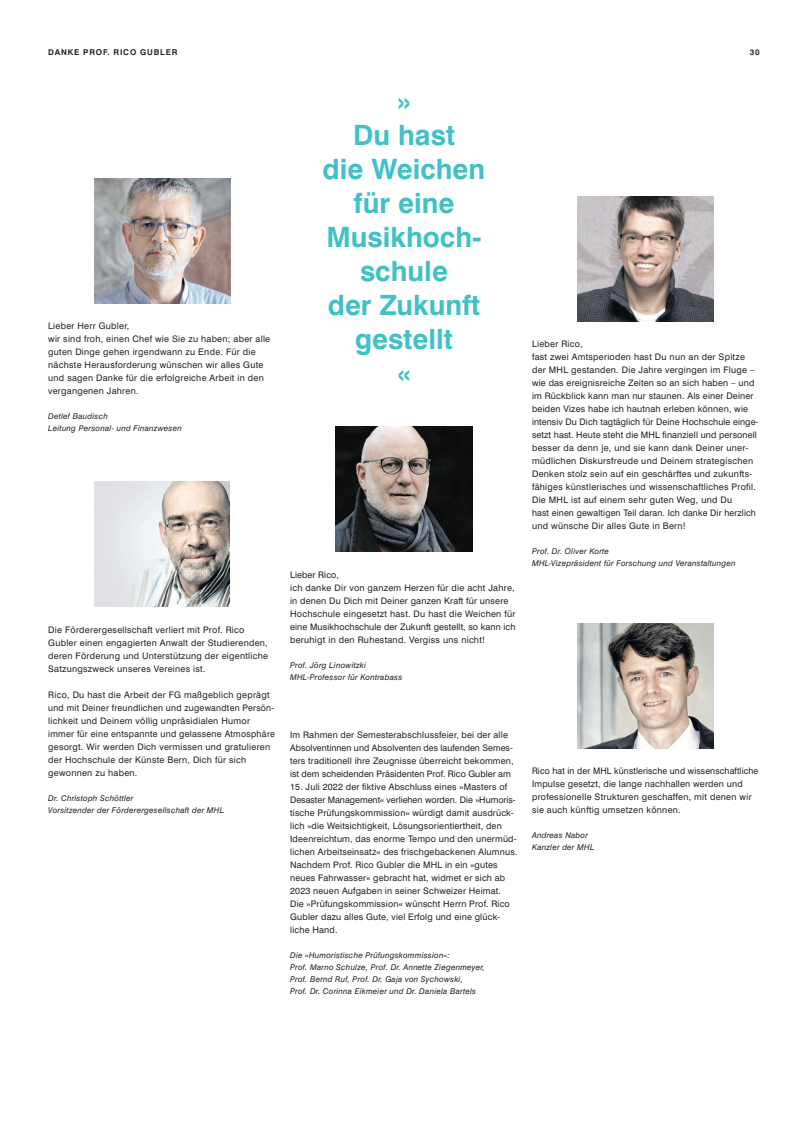
<style>
.page{position:relative;width:808px;height:1134px;background:#fff}
.page>*{position:absolute;margin:0;border:0;box-sizing:border-box;transform-origin:0 0}
.t1{font:700 28px/34px "Swiss 721 BT";color:#41c1c6;text-align:center}
.t2{font:9px/13px "Swiss 721 BT";letter-spacing:.03em;color:#231f20}
.t3{font:italic 8px/12px "Swiss 721 BT";letter-spacing:.03em;color:#231f20}
.t4{font:700 8px "Swiss 721 BT";letter-spacing:.1em;color:#231f20}
</style>
<div class="page">
<img style="left:336px;top:427px;width:136px;height:124px">
<img style="left:94px;top:179px;width:136px;height:124px">
<img style="left:94px;top:482px;width:136px;height:125px">
<img style="left:578px;top:197px;width:136px;height:124px">
<img style="left:578px;top:624px;width:136px;height:124px">
<p class="t4" style="left:48px;top:47px;width:131px">DANKE PROF. RICO GUBLER</p>
<p class="t4" style="left:750px;top:47px;width:11px">30</p>
<p class="t2" style="left:48px;top:319px;width:224px">Lieber Herr Gubler,<br>wir sind froh, einen Chef wie Sie zu haben; aber alle guten Dinge gehen irgendwann zu Ende. Für die nächste Herausforderung wünschen wir alles Gute und sagen Danke für die erfolgreiche Arbeit in den vergangenen Jahren.</p>
<p class="t3" style="left:48px;top:410px;width:135px">Detlef Baudisch<br>Leitung Personal- und Finanzwesen</p>
<p class="t2" style="left:48px;top:623px;width:221px">Die Förderergesellschaft verliert mit Prof. Rico Gubler einen engagierten Anwalt der Studierenden, deren Förderung und Unterstützung der eigentliche Satzungszweck unseres Vereines ist.</p>
<p class="t2" style="left:48px;top:688px;width:228px">Rico, Du hast die Arbeit der FG maßgeblich geprägt und mit Deiner freundlichen und zugewandten Persön&shy;lichkeit und Deinem völlig unpräsidialen Humor immer für eine entspannte und gelassene Atmosphäre gesorgt. Wir werden Dich vermissen und gratulieren der Hochschule der Künste Bern, Dich für sich gewonnen zu haben.</p>
<p class="t3" style="left:48px;top:792px;width:178px">Dr. Christoph Schöttler<br>Vorsitzender der Förderergesellschaft der MHL</p>
<h1 class="t1" style="left:323px;top:84px;width:164px">»<br>Du hast<br>die Weichen für eine<br>Musikhoch&shy;schule<br>der Zukunft gestellt<br>«</h1>
<p class="t2" style="left:290px;top:568px;width:227px">Lieber Rico,<br>ich danke Dir von ganzem Herzen für die acht Jahre, in denen Du Dich mit Deiner ganzen Kraft für unsere Hochschule eingesetzt hast. Du hast die Weichen für eine Musikhochschule der Zukunft gestellt, so kann ich beruhigt in den Ruhestand. Vergiss uns nicht!</p>
<p class="t3" style="left:290px;top:659px;width:114px">Prof. Jörg Linowitzki<br>MHL-Professor für Kontrabass</p>
<p class="t2" style="left:532px;top:338px;width:228px">Lieber Rico,<br>fast zwei Amtsperioden hast Du nun an der Spitze der MHL gestanden. Die Jahre vergingen im Fluge – wie das ereignisreiche Zeiten so an sich haben – und im Rückblick kann man nur staunen. Als einer Deiner beiden Vizes habe ich hautnah erleben können, wie intensiv Du Dich tagtäglich für Deine Hochschule einge&shy;setzt hast. Heute steht die MHL finanziell und personell besser da denn je, und sie kann dank Deiner uner&shy;müdlichen Diskursfreude und Deinem strategischen Denken stolz sein auf ein geschärftes und zukunfts&shy;fähiges künstlerisches und wissenschaftliches Profil.<br>Die MHL ist auf einem sehr guten Weg, und Du<br>hast einen gewaltigen Teil daran. Ich danke Dir herzlich und wünsche Dir alles Gute in Bern!</p>
<p class="t3" style="left:532px;top:545px;width:205px">Prof. Dr. Oliver Korte<br>MHL-Vizepräsident für Forschung und Veranstaltungen</p>
<p class="t2" style="left:290px;top:728px;width:225px">Im Rahmen der Semesterabschlussfeier, bei der alle Absolventinnen und Absolventen des laufenden Semes&shy;ters traditionell ihre Zeugnisse überreicht bekommen, ist dem scheidenden Präsidenten Prof. Rico Gubler am</p>
<p class="t2" style="left:290px;top:780px;width:229px">15. Juli 2022 der fiktive Abschluss eines »Masters of Desaster Management« verliehen worden. Die »Humoris&shy;tische Prüfungskommission« würdigt damit ausdrück&shy;lich »die Weitsichtigkeit, Lösungsorientiertheit, den Ideenreichtum, das enorme Tempo und den unermüd&shy;lichen Arbeitseinsatz« des frischgebackenen Alumnus.<br>Nachdem Prof. Rico Gubler die MHL in ein »gutes neues Fahrwasser« gebracht hat, widmet er sich ab 2023 neuen Aufgaben in seiner Schweizer Heimat.<br>Die »Prüfungskommission« wünscht Herrn Prof. Rico Gubler dazu alles Gute, viel Erfolg und eine glück&shy;liche Hand.</p>
<p class="t3" style="left:290px;top:949px;width:196px">Die »Humoristische Prüfungskommission«:<br>Prof. Marno Schulze, Prof. Dr. Annette Ziegenmeyer, Prof. Bernd Ruf, Prof. Dr. Gaja von Sychowski,<br>Prof. Dr. Corinna Eikmeier und Dr. Daniela Bartels</p>
<p class="t2" style="left:532px;top:765px;width:228px">Rico hat in der MHL künstlerische und wissenschaftliche Impulse gesetzt, die lange nachhallen werden und professionelle Strukturen geschaffen, mit denen wir sie auch künftig umsetzen können.</p>
<p class="t3" style="left:532px;top:829px;width:64px">Andreas Nabor<br>Kanzler der MHL</p>
</div>
